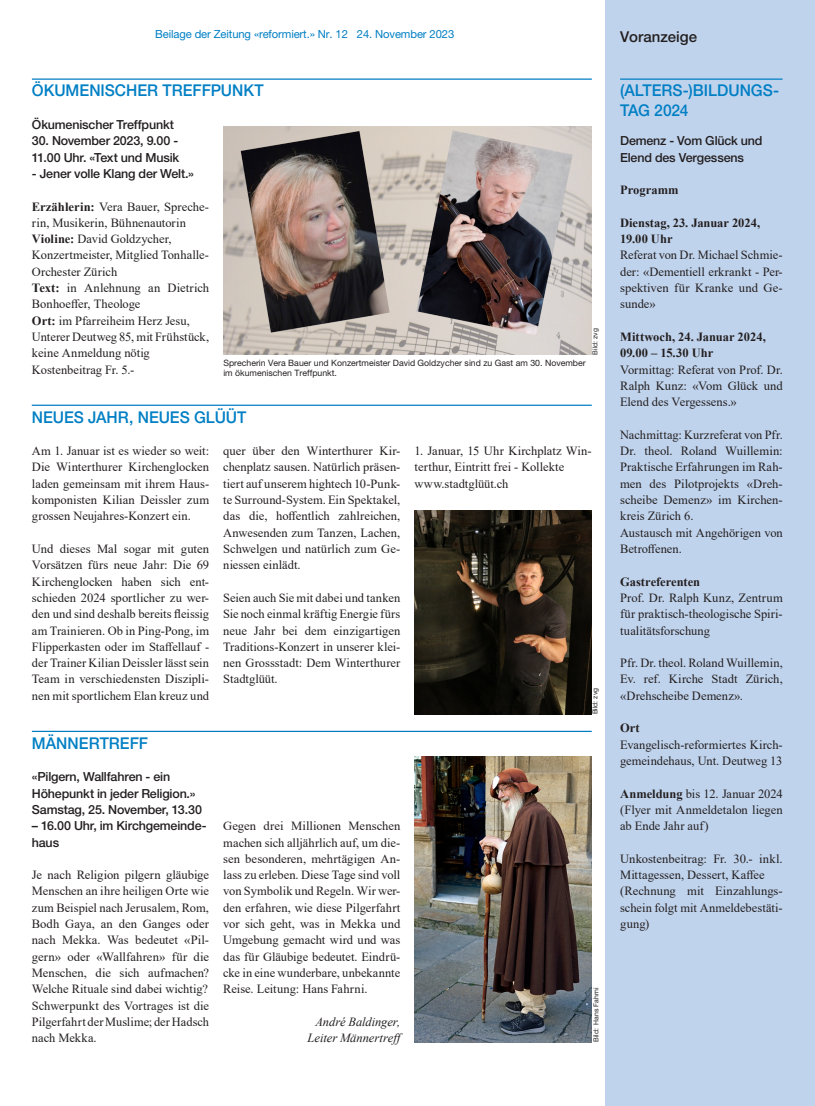
<style>
.page{position:relative;width:815px;height:1106px;background:#fff}
.page>*{position:absolute;margin:0;border:0;box-sizing:border-box;transform-origin:0 0}
.t1{font:500 16.25px/19.5px "Helvetica Neue LT Pro";color:#007fc4;scale:.96 1}
.t2{font:500 15px "Helvetica Neue LT Pro";color:#231f20}
.t3{font:12.5px/16.2px "Times New Roman";color:#231f20;text-align:justify}
.t4{font:500 12.5px/16.2px "Helvetica Neue LT Pro";letter-spacing:-.015em;color:#231f20}
.t5{font:700 12.5px/16.2px "Times New Roman";color:#231f20}
.t6{font:italic 12.5px/16.2px "Times New Roman";letter-spacing:-.005em;color:#231f20;text-align:center}
.t7{font:11.25px "Helvetica Neue LT Pro";letter-spacing:-.01em;color:#007fc4}
.t8{font:8.75px/10.5px "Helvetica Neue LT Pro";color:#231f20}
.t9{font:6.88px "Helvetica Neue LT Pro";color:#231f20}
.s1{font-weight:700}
</style>
<div class="page">
<div style="left:606px;top:0;width:209px;height:1106px;background:#c0d3ec"></div>
<hr style="left:32px;top:730px;width:560px;height:2px;background:#007fc4">
<img style="left:415px;top:756px;width:177px;height:286px">
<hr style="left:32px;top:404px;width:560px;height:2px;background:#007fc4">
<img style="left:415px;top:510px;width:177px;height:204px">
<hr style="left:32px;top:78px;width:560px;height:2px;background:#007fc4">
<img style="left:223px;top:126px;width:369px;height:229px">
<hr style="left:620px;top:78px;width:163px;height:2px;background:#007fc4">
<p class="t7" style="left:155px;top:27px;width:301px">Beilage der Zeitung «reformiert.» Nr. 12 24. November 2023</p>
<p class="t2" style="left:620px;top:27px;width:78px">Voranzeige</p>
<h1 class="t1" style="left:32px;top:81px;width:243px">ÖKUMENISCHER TREFFPUNKT</h1>
<p class="t4" style="left:32px;top:116px;width:144px">Ökumenischer Treffpunkt</p>
<p class="t4" style="left:32px;top:133px;width:149px">30. November 2023, 9.00 -<br>11.00 Uhr. «Text und Musik</p>
<p class="t4" style="left:32px;top:165px;width:164px">- Jener volle Klang der Welt.»</p>
<p class="t3" style="left:32px;top:198px;width:179px;text-align:left"><span class="s1">Erzählerin:</span> Vera Bauer, Spreche&shy;rin, Musikerin, Bühnenautorin<br><span class="s1">Violine:</span> David Goldzycher,<br>Konzertmeister, Mitglied Tonhalle-<br>Orchester Zürich<br><span class="s1">Text:</span> in Anlehnung an Dietrich<br>Bonhoeffer, Theologe<br><span class="s1">Ort:</span> im Pfarreiheim Herz Jesu,<br>Unterer Deutweg 85, mit Frühstück, keine Anmeldung nötig<br>Kostenbeitrag Fr. 5.-</p>
<p class="t9" style="left:591px;top:355px;width:28px;rotate:-90deg">Bild: zvg</p>
<p class="t8" style="left:223px;top:357px;width:364px">Sprecherin Vera Bauer und Konzertmeister David Goldzycher sind zu Gast am 30. November im ökumenischen Treffpunkt.</p>
<h1 class="t1" style="left:32px;top:407px;width:225px">NEUES JAHR, NEUES GLÜÜT</h1>
<p class="t3" style="left:32px;top:442px;width:179px">Am 1. Januar ist es wieder so weit:<br>Die Winterthurer Kirchenglocken laden gemeinsam mit ihrem Haus&shy;komponisten Kilian Deissler zum grossen Neujahres-Konzert ein.</p>
<p class="t3" style="left:32px;top:540px;width:179px">Und dieses Mal sogar mit guten Vorsätzen fürs neue Jahr: Die 69<br>Kirchenglocken haben sich ent&shy;schieden 2024 sportlicher zu wer&shy;den und sind deshalb bereits fleissig am Trainieren. Ob in Ping-Pong, im Flipperkasten oder im Staffellauf - der Trainer Kilian Deissler lässt sein Team in verschiedensten Diszipli&shy;nen mit sportlichem Elan kreuz und</p>
<h1 class="t1" style="left:32px;top:733px;width:122px">MÄNNERTREFF</h1>
<p class="t4" style="left:32px;top:768px;width:172px">«Pilgern, Wallfahren - ein<br>Höhepunkt in jeder Religion.»<br>Samstag, 25. November, 13.30</p>
<p class="t4" style="left:32px;top:817px;width:176px">– 16.00 Uhr, im Kirchgemeinde&shy;haus</p>
<p class="t3" style="left:32px;top:866px;width:179px">Je nach Religion pilgern gläubige Menschen an ihre heiligen Orte wie zum Beispiel nach Jerusalem, Rom, Bodh Gaya, an den Ganges oder nach Mekka. Was bedeutet «Pil&shy;gern» oder «Wallfahren» für die Menschen, die sich aufmachen?<br>Welche Rituale sind dabei wichtig?<br>Schwerpunkt des Vortrages ist die Pilgerfahrt der Muslime; der Hadsch nach Mekka.</p>
<p class="t3" style="left:223px;top:442px;width:179px">quer über den Winterthurer Kir&shy;chenplatz sausen. Natürlich präsen&shy;tiert auf unserem hightech 10-Punk&shy;te Surround-System. Ein Spektakel, das die, hoffentlich zahlreichen, Anwesenden zum Tanzen, Lachen, Schwelgen und natürlich zum Ge&shy;niessen einlädt.</p>
<p class="t3" style="left:223px;top:589px;width:179px">Seien auch Sie mit dabei und tanken Sie noch einmal kräftig Energie fürs neue Jahr bei dem einzigartigen Traditions-Konzert in unserer klei&shy;nen Grossstadt: Dem Winterthurer Stadtglüüt.</p>
<p class="t3" style="left:223px;top:817px;width:179px">Gegen drei Millionen Menschen machen sich alljährlich auf, um die&shy;sen besonderen, mehrtägigen An&shy;lass zu erleben. Diese Tage sind voll von Symbolik und Regeln. Wir wer&shy;den erfahren, wie diese Pilgerfahrt vor sich geht, was in Mekka und Umgebung gemacht wird und was das für Gläubige bedeutet. Eindrü&shy;cke in eine wunderbare, unbekannte Reise. Leitung: Hans Fahrni.</p>
<p class="t6" style="left:308px;top:1013px;width:99px">André Baldinger,<br>Leiter Männertreff</p>
<p class="t3" style="left:415px;top:442px;width:179px;text-align:left">1. Januar, 15 Uhr Kirchplatz Win&shy;terthur, Eintritt frei - Kollekte www.stadtglüüt.ch</p>
<p class="t9" style="left:591px;top:714px;width:28px;rotate:-90deg">Bild: zvg</p>
<p class="t9" style="left:592px;top:1042px;width:56px;rotate:-90deg">Bild: Hans Fahrni</p>
<h1 class="t1" style="left:620px;top:81px;width:167px">(ALTERS-)BILDUNGS-<br>TAG 2024</h1>
<p class="t4" style="left:620px;top:133px;width:144px">Demenz - Vom Glück und<br>Elend des Vergessens</p>
<p class="t5" style="left:620px;top:181px;width:60px">Programm</p>
<p class="t5" style="left:620px;top:214px;width:142px">Dienstag, 23. Januar 2024,<br>19.00 Uhr</p>
<p class="t3" style="left:620px;top:247px;width:164px">Referat von Dr. Michael Schmie&shy;der: «Dementiell erkrankt - Per&shy;spektiven für Kranke und Ge&shy;sunde»</p>
<p class="t5" style="left:620px;top:328px;width:147px">Mittwoch, 24. Januar 2024,<br>09.00 – 15.30 Uhr</p>
<p class="t3" style="left:620px;top:361px;width:164px">Vormittag: Referat von Prof. Dr.<br>Ralph Kunz: «Vom Glück und Elend des Vergessens.»</p>
<p class="t3" style="left:620px;top:426px;width:164px;text-align:left">Nachmittag: Kurzreferat von Pfr.<br>Dr. theol. Roland Wuillemin:<br>Praktische Erfahrungen im Rah&shy;men des Pilotprojekts «Dreh&shy;scheibe Demenz» im Kirchen&shy;kreis Zürich 6.<br>Austausch mit Angehörigen von<br>Betroffenen.</p>
<p class="t5" style="left:620px;top:573px;width:82px">Gastreferenten</p>
<p class="t3" style="left:620px;top:589px;width:164px">Prof. Dr. Ralph Kunz, Zentrum für praktisch-theologische Spiri&shy;tualitätsforschung</p>
<p class="t3" style="left:620px;top:654px;width:164px">Pfr. Dr. theol. Roland Wuillemin, Ev. ref. Kirche Stadt Zürich, «Drehscheibe Demenz».</p>
<p class="t5" style="left:620px;top:719px;width:21px">Ort</p>
<p class="t3" style="left:620px;top:736px;width:164px">Evangelisch-reformiertes Kirch&shy;gemeindehaus, Unt. Deutweg 13</p>
<p class="t3" style="left:620px;top:785px;width:164px"><span class="s1">Anmeldung</span> bis 12. Januar 2024 (Flyer mit Anmeldetalon liegen ab Ende Jahr auf)</p>
<p class="t3" style="left:620px;top:850px;width:164px;text-align:left">Unkostenbeitrag: Fr. 30.- inkl.<br>Mittagessen, Dessert, Kaffee (Rechnung mit Einzahlungs&shy;schein folgt mit Anmeldebestäti&shy;gung)</p>
</div>
